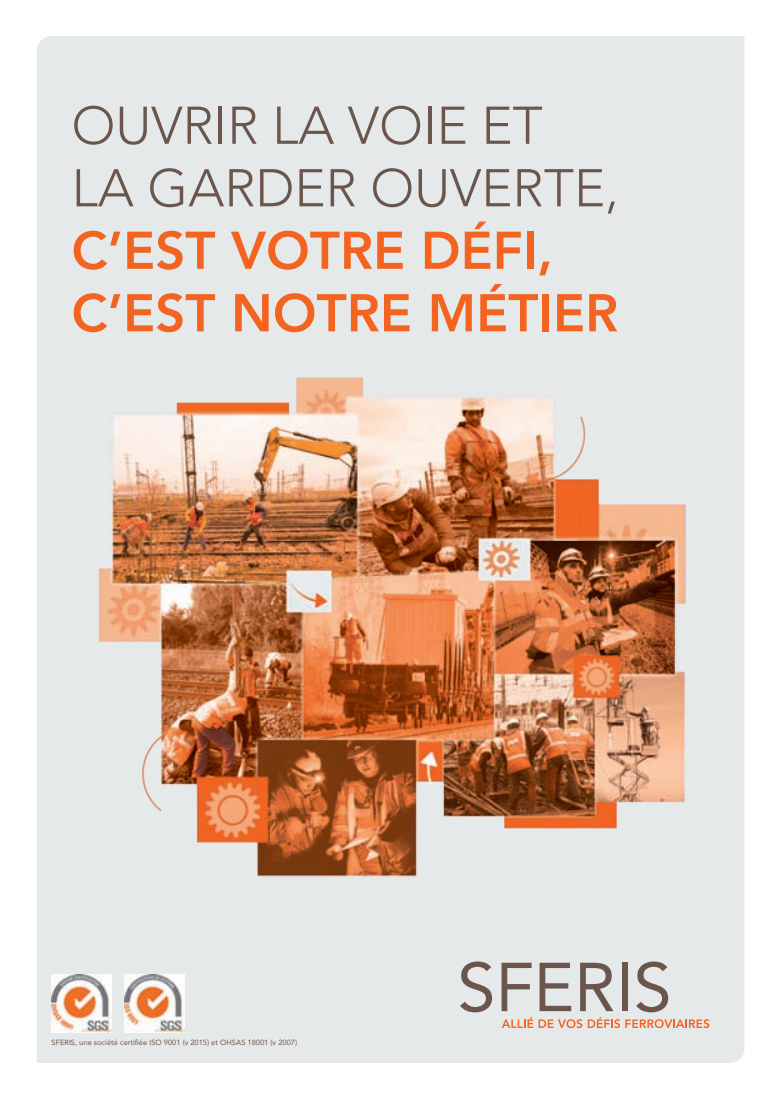
<style>
.page{position:relative;width:780px;height:1099px;background:#fff}
.page>*{position:absolute;margin:0;border:0;box-sizing:border-box;transform-origin:0 0}
.t1{font:800 52.5px/62.5px "Avenir";color:#f36421}
.t2{font:300 52.5px/62.5px "Avenir";color:#6b564d}
.t3{font:7.5px "Avenir";color:#6b564d}
</style>
<div class="page">
<div style="left:37px;top:36px;width:707px;height:1026px;background:#e6e9ea"></div>
<svg style="left:460px;top:961px;width:32px;height:51px;background:#b7b1af"></svg>
<svg style="left:501px;top:961px;width:208px;height:67px;background:#cdc3bf"></svg>
<img style="left:37px;top:354px;width:708px;height:542px">
<img style="left:52px;top:974px;width:59px;height:58px">
<img style="left:125px;top:974px;width:59px;height:58px">
<h1 class="t2" style="left:71px;top:94px;width:548px">OUVRIR LA VOIE ET<br>LA GARDER OUVERTE,</h1>
<h1 class="t1" style="left:71px;top:216px;width:548px">C’EST VOTRE DÉFI,<br>C’EST NOTRE MÉTIER</h1>
<p class="t3" style="left:52px;top:1036px;width:247px">SFERIS, une société certifiée ISO 9001 (v 2015) et OHSAS 18001 (v 2007)</p>
</div>
